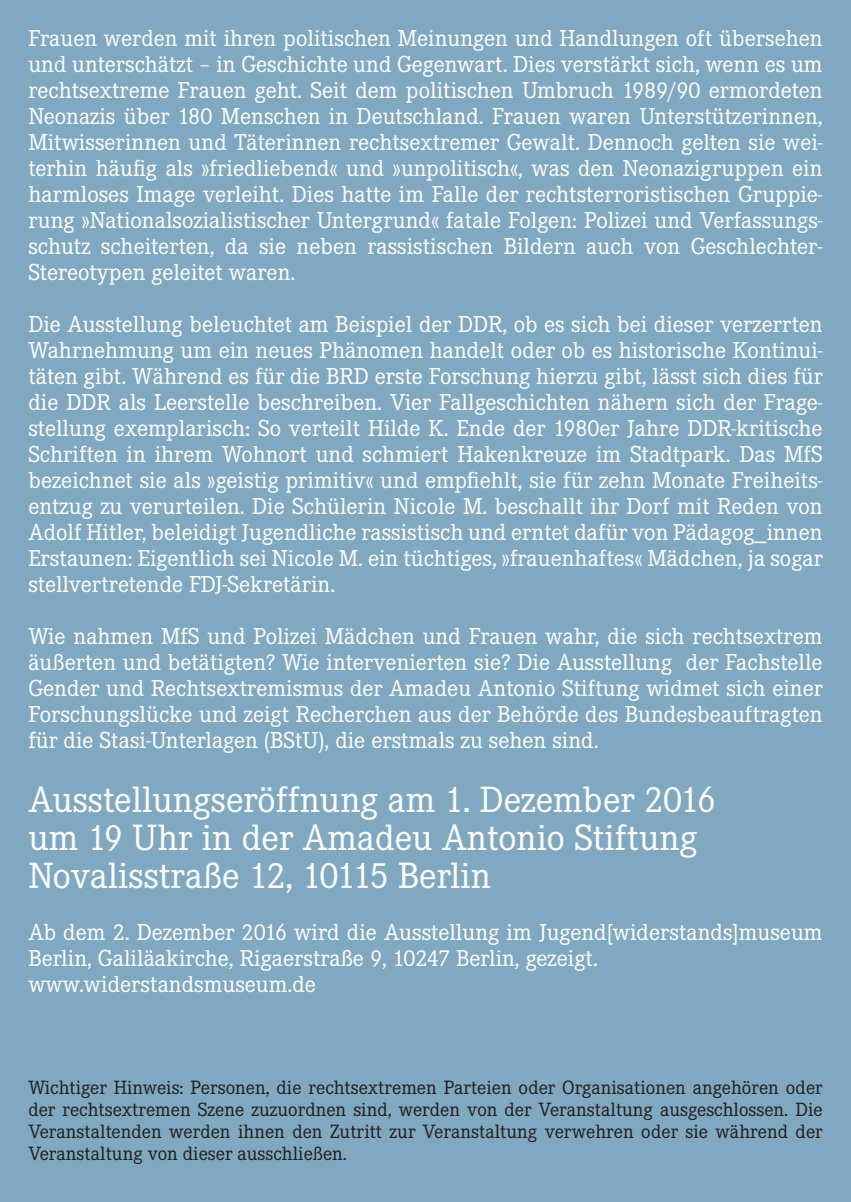
<style>
.page{position:relative;width:851px;height:1202px;background:#fff}
.page>*{position:absolute;margin:0;border:0;box-sizing:border-box;transform-origin:0 0}
.t1{font:38px "Corporate E";color:#fff}
.t2{font:24px/26px "Corporate E";color:#fff;text-align:justify}
.t3{font:20px/22px "Corporate E";color:#231f20;text-align:justify}
</style>
<div class="page">
<div style="left:0;top:0;width:850px;height:1202px;background:#80a9c1"></div>
<p class="t2" style="left:28px;top:26px;width:795px">Frauen werden mit ihren politischen Meinungen und Handlungen oft übersehen und unterschätzt – in Geschichte und Gegenwart. Dies verstärkt sich, wenn es um rechtsextreme Frauen geht. Seit dem politischen Umbruch 1989/90 ermordeten Neonazis über 180 Menschen in Deutschland. Frauen waren Unterstützerinnen, Mitwisserinnen und Täterinnen rechtsextremer Gewalt. Dennoch gelten sie wei&shy;terhin häufig als »friedliebend« und »unpolitisch«, was den Neonazigruppen ein harmloses Image verleiht. Dies hatte im Falle der rechtsterroristischen Gruppie&shy;rung »Nationalsozialistischer Untergrund« fatale Folgen: Polizei und Verfassungs&shy;schutz scheiterten, da sie neben rassistischen Bildern auch von Geschlechter-Stereotypen geleitet waren.</p>
<p class="t2" style="left:28px;top:312px;width:795px">Die Ausstellung beleuchtet am Beispiel der DDR, ob es sich bei dieser verzerrten Wahrnehmung um ein neues Phänomen handelt oder ob es historische Kontinui&shy;täten gibt. Während es für die BRD erste Forschung hierzu gibt, lässt sich dies für die DDR als Leerstelle beschreiben. Vier Fallgeschichten nähern sich der Frage&shy;stellung exemplarisch: So verteilt Hilde K. Ende der 1980er Jahre DDR-kritische Schriften in ihrem Wohnort und schmiert Hakenkreuze im Stadtpark. Das MfS bezeichnet sie als »geistig primitiv« und empfiehlt, sie für zehn Monate Freiheits&shy;entzug zu verurteilen. Die Schülerin Nicole M. beschallt ihr Dorf mit Reden von Adolf Hitler, beleidigt Jugendliche rassistisch und erntet dafür von Pädagog_innen Erstaunen: Eigentlich sei Nicole M. ein tüchtiges, »frauenhaftes« Mädchen, ja sogar stellvertretende FDJ-Sekretärin.</p>
<p class="t2" style="left:28px;top:624px;width:795px">Wie nahmen MfS und Polizei Mädchen und Frauen wahr, die sich rechtsextrem äußerten und betätigten? Wie intervenierten sie? Die Ausstellung der Fachstelle Gender und Rechtsextremismus der Amadeu Antonio Stiftung widmet sich einer Forschungslücke und zeigt Recherchen aus der Behörde des Bundesbeauftragten für die Stasi-Unterlagen (BStU), die erstmals zu sehen sind.</p>
<p class="t1" style="left:28px;top:779px;width:689px">Ausstellungseröffnung am 1. Dezember 2016</p>
<p class="t1" style="left:28px;top:817px;width:670px">um 19 Uhr in der Amadeu Antonio Stiftung</p>
<p class="t1" style="left:28px;top:855px;width:464px">Novalisstraße 12, 10115 Berlin</p>
<p class="t2" style="left:28px;top:920px;width:795px">Ab dem 2. Dezember 2016 wird die Ausstellung im Jugend[widerstands]museum<br>Berlin, Galiläakirche, Rigaerstraße 9, 10247 Berlin, gezeigt.</p>
<p class="t2" style="left:28px;top:972px;width:289px">www.widerstandsmuseum.de</p>
<p class="t3" style="left:28px;top:1077px;width:795px">Wichtiger Hinweis: Personen, die rechtsextremen Parteien oder Organisationen angehören oder der rechtsextremen Szene zuzuordnen sind, werden von der Veranstaltung ausgeschlossen. Die Veranstaltenden werden ihnen den Zutritt zur Veranstaltung verwehren oder sie während der Veranstaltung von dieser ausschließen.</p>
</div>
